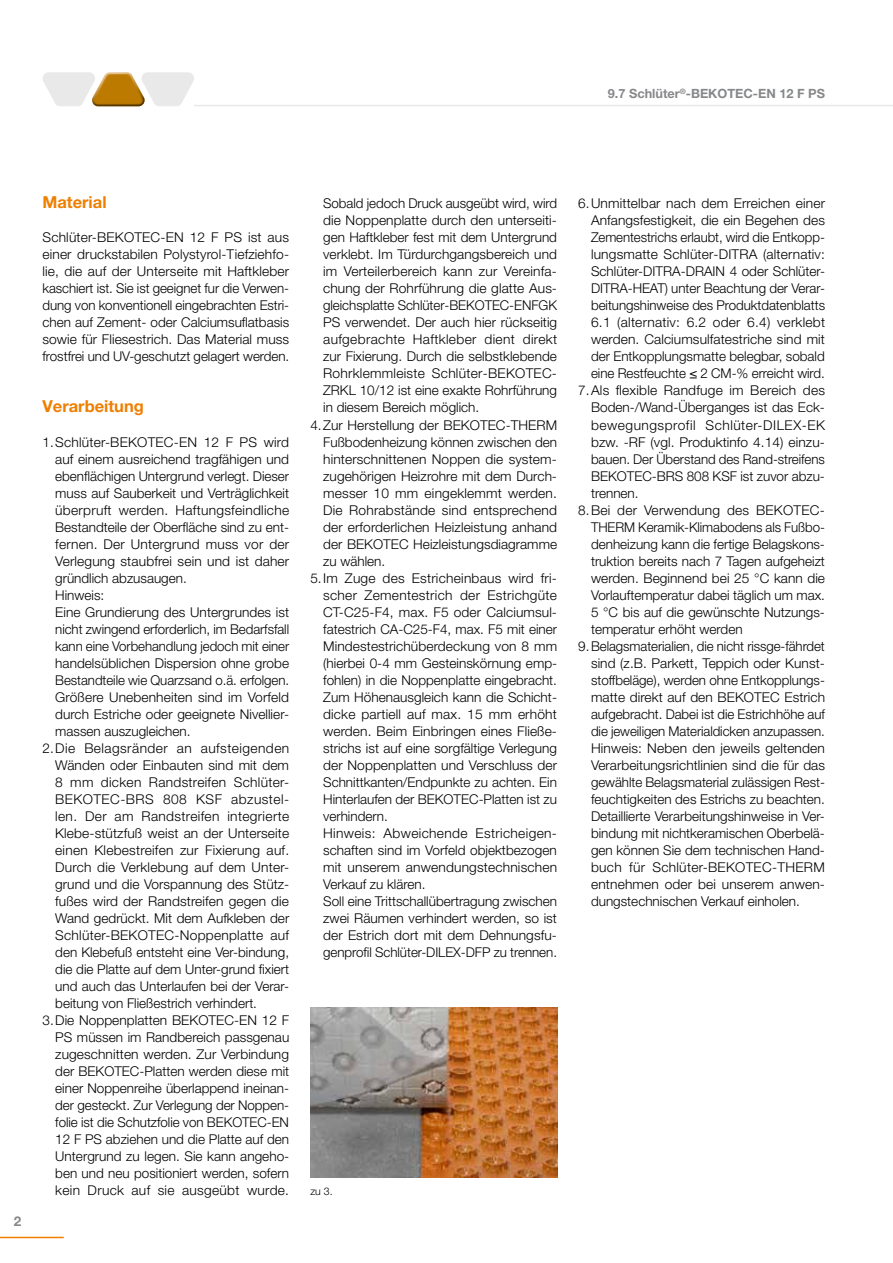
<style>
.page{position:relative;width:893px;height:1263px;background:#fff}
.page>*{position:absolute;margin:0;border:0;box-sizing:border-box;transform-origin:0 0}
.Überschrift{font:700 16.5px "Helvetica Neue LT Pro";color:#ee7f00}
.Einzug{font:300 13.5px/17px "Helvetica Neue LT Pro";color:#000;text-align:justify}
.Fließtext{font:300 13.5px/17px "Helvetica Neue LT Pro";color:#000;text-align:justify}
.t1{font:700 13.5px "Helvetica Neue LT Pro";color:#87888a}
.t2{font:700 12.75px "Helvetica Neue LT Pro";color:#87888a}
.Material_und_Länge_7pt{font:300 10.5px "Helvetica Neue LT Pro";color:#000}
</style>
<div class="page">
<hr style="left:194px;top:105px;width:699px;height:1px;background:#e9e9ea">
<svg style="left:43px;top:72px;width:151px;height:34px"></svg>
<hr style="left:0;top:1237px;width:64px;height:1px;background:#ee7f00">
<img style="left:310px;top:1007px;width:247px;height:170px">
<p class="t2" style="left:608px;top:86px;width:219px">9.7 Schlüter<sup>®</sup>-BEKOTEC-EN 12 F PS</p>
<p class="t1" style="left:14px;top:1213px;width:9px">2</p>
<p class="Überschrift" style="left:43px;top:192px;width:66px">Material</p>
<p class="Fließtext" style="left:43px;top:229px;width:248px">Schlüter-BEKOTEC-EN 12 F PS ist aus einer druckstabilen Polystyrol-Tiefziehfo&shy;lie, die auf der Unterseite mit Haftkleber kaschiert ist. Sie ist geeignet fur die Verwen&shy;dung von konventionell eingebrachten Estri&shy;chen auf Zement- oder Calciumsuflatbasis sowie für Fliesestrich. Das Material muss frostfrei und UV-geschutzt gelagert werden.</p>
<p class="Überschrift" style="left:43px;top:396px;width:103px">Verarbeitung</p>
<p class="Einzug" style="left:55px;top:433px;width:235px;text-indent:-13px">1.Schlüter-BEKOTEC-EN 12 F PS wird auf einem ausreichend tragfähigen und ebenflächigen Untergrund verlegt. Dieser muss auf Sauberkeit und Verträglichkeit überpruft werden. Haftungsfeindliche Bestandteile der Oberfläche sind zu ent&shy;fernen. Der Untergrund muss vor der Verlegung staubfrei sein und ist daher gründlich abzusaugen.</p>
<p class="Einzug" style="left:55px;top:586px;width:51px">Hinweis:</p>
<p class="Einzug" style="left:55px;top:603px;width:235px">Eine Grundierung des Untergrundes ist nicht zwingend erforderlich, im Bedarfsfall kann eine Vorbehandlung jedoch mit einer handelsüblichen Dispersion ohne grobe Bestandteile wie Quarzsand o.ä. erfolgen.</p>
<p class="Einzug" style="left:55px;top:688px;width:235px">Größere Unebenheiten sind im Vorfeld durch Estriche oder geeignete Nivellier&shy;massen auszugleichen.</p>
<p class="Einzug" style="left:55px;top:739px;width:236px;text-indent:-13px">2.Die Belagsränder an aufsteigenden Wänden oder Einbauten sind mit dem 8 mm dicken Randstreifen Schlüter-BEKOTEC-BRS 808 KSF abzustel&shy;len. Der am Randstreifen integrierte Klebe-stützfuß weist an der Unterseite einen Klebestreifen zur Fixierung auf.<br>Durch die Verklebung auf dem Unter&shy;grund und die Vorspannung des Stütz&shy;fußes wird der Randstreifen gegen die Wand gedrückt. Mit dem Aufkleben der Schlüter-BEKOTEC-Noppenplatte auf den Klebefuß entsteht eine Ver-bindung, die die Platte auf dem Unter-grund fixiert und auch das Unterlaufen bei der Verar&shy;beitung von Fließestrich verhindert.</p>
<p class="Einzug" style="left:55px;top:1011px;width:236px;text-indent:-13px">3.Die Noppenplatten BEKOTEC-EN 12 F PS müssen im Randbereich passgenau zugeschnitten werden. Zur Verbindung der BEKOTEC-Platten werden diese mit einer Noppenreihe überlappend ineinan&shy;der gesteckt. Zur Verlegung der Noppen&shy;folie ist die Schutzfolie von BEKOTEC-EN 12 F PS abziehen und die Platte auf den Untergrund zu legen. Sie kann angeho&shy;ben und neu positioniert werden, sofern kein Druck auf sie ausgeübt wurde.</p>
<p class="Einzug" style="left:323px;top:195px;width:236px">Sobald jedoch Druck ausgeübt wird, wird die Noppenplatte durch den unterseiti&shy;gen Haftkleber fest mit dem Untergrund verklebt. Im Türdurchgangsbereich und im Verteilerbereich kann zur Vereinfa&shy;chung der Rohrführung die glatte Aus&shy;gleichsplatte Schlüter-BEKOTEC-ENFGK PS verwendet. Der auch hier rückseitig aufgebrachte Haftkleber dient direkt zur Fixierung. Durch die selbstklebende Rohrklemmleiste Schlüter-BEKOTEC-ZRKL 10/12 ist eine exakte Rohrführung in diesem Bereich möglich.</p>
<p class="Einzug" style="left:323px;top:416px;width:236px;text-indent:-13px">4.Zur Herstellung der BEKOTEC-THERM Fußbodenheizung können zwischen den hinterschnittenen Noppen die system&shy;zugehörigen Heizrohre mit dem Durch&shy;messer 10 mm eingeklemmt werden.<br>Die Rohrabstände sind entsprechend der erforderlichen Heizleistung anhand der BEKOTEC Heizleistungsdiagramme zu wählen.</p>
<p class="Einzug" style="left:323px;top:569px;width:235px;text-indent:-13px">5.Im Zuge des Estricheinbaus wird fri&shy;scher Zementestrich der Estrichgüte CT-C25-F4, max. F5 oder Calciumsul&shy;fatestrich CA-C25-F4, max. F5 mit einer Mindestestrichüberdeckung von 8 mm (hierbei 0-4 mm Gesteinskörnung emp&shy;fohlen) in die Noppenplatte eingebracht.<br>Zum Höhenausgleich kann die Schicht&shy;dicke partiell auf max. 15 mm erhöht werden. Beim Einbringen eines Fließe&shy;strichs ist auf eine sorgfältige Verlegung der Noppenplatten und Verschluss der Schnittkanten/Endpunkte zu achten. Ein Hinterlaufen der BEKOTEC-Platten ist zu verhindern.</p>
<p class="Einzug" style="left:323px;top:824px;width:235px">Hinweis: Abweichende Estricheigen&shy;schaften sind im Vorfeld objektbezogen mit unserem anwendungstechnischen Verkauf zu klären.</p>
<p class="Einzug" style="left:323px;top:892px;width:235px">Soll eine Trittschallübertragung zwischen zwei Räumen verhindert werden, so ist der Estrich dort mit dem Dehnungsfu&shy;genprofil Schlüter-DILEX-DFP zu trennen.</p>
<p class="Material_und_Länge_7pt" style="left:310px;top:1185px;width:24px">zu 3.</p>
<p class="Einzug" style="left:591px;top:195px;width:235px;text-indent:-13px">6.Unmittelbar nach dem Erreichen einer Anfangsfestigkeit, die ein Begehen des Zementestrichs erlaubt, wird die Entkopp&shy;lungsmatte Schlüter-DITRA (alternativ:<br>Schlüter-DITRA-DRAIN 4 oder Schlüter-DITRA-HEAT) unter Beachtung der Verar&shy;beitungshinweise des Produktdatenblatts 6.1 (alternativ: 6.2 oder 6.4) verklebt werden. Calciumsulfatestriche sind mit der Entkopplungsmatte belegbar, sobald eine Restfeuchte ≤ 2 CM-% erreicht wird.</p>
<p class="Einzug" style="left:591px;top:382px;width:235px;text-indent:-13px">7.Als flexible Randfuge im Bereich des Boden-/Wand-Überganges ist das Eck&shy;bewegungsprofil Schlüter-DILEX-EK bzw. -RF (vgl. Produktinfo 4.14) einzu&shy;bauen. Der Überstand des Rand-streifens BEKOTEC-BRS 808 KSF ist zuvor abzu&shy;trennen.</p>
<p class="Einzug" style="left:591px;top:501px;width:235px;text-indent:-13px">8.Bei der Verwendung des BEKOTEC-THERM Keramik-Klimabodens als Fußbo&shy;denheizung kann die fertige Belagskons&shy;truktion bereits nach 7 Tagen aufgeheizt werden. Beginnend bei 25 °C kann die Vorlauftemperatur dabei täglich um max.<br>5 °C bis auf die gewünschte Nutzungs&shy;temperatur erhöht werden</p>
<p class="Einzug" style="left:591px;top:637px;width:235px;text-indent:-13px">9.Belagsmaterialien, die nicht rissge-fährdet sind (z.B. Parkett, Teppich oder Kunst&shy;stoffbeläge), werden ohne Entkopplungs&shy;matte direkt auf den BEKOTEC Estrich aufgebracht. Dabei ist die Estrichhöhe auf die jeweiligen Materialdicken anzupassen.</p>
<p class="Einzug" style="left:591px;top:739px;width:235px">Hinweis: Neben den jeweils geltenden Verarbeitungsrichtlinien sind die für das gewählte Belagsmaterial zulässigen Rest&shy;feuchtigkeiten des Estrichs zu beachten.<br>Detaillierte Verarbeitungshinweise in Ver&shy;bindung mit nichtkeramischen Oberbelä&shy;gen können Sie dem technischen Hand&shy;buch für Schlüter-BEKOTEC-THERM entnehmen oder bei unserem anwen&shy;dungstechnischen Verkauf einholen.</p>
</div>
